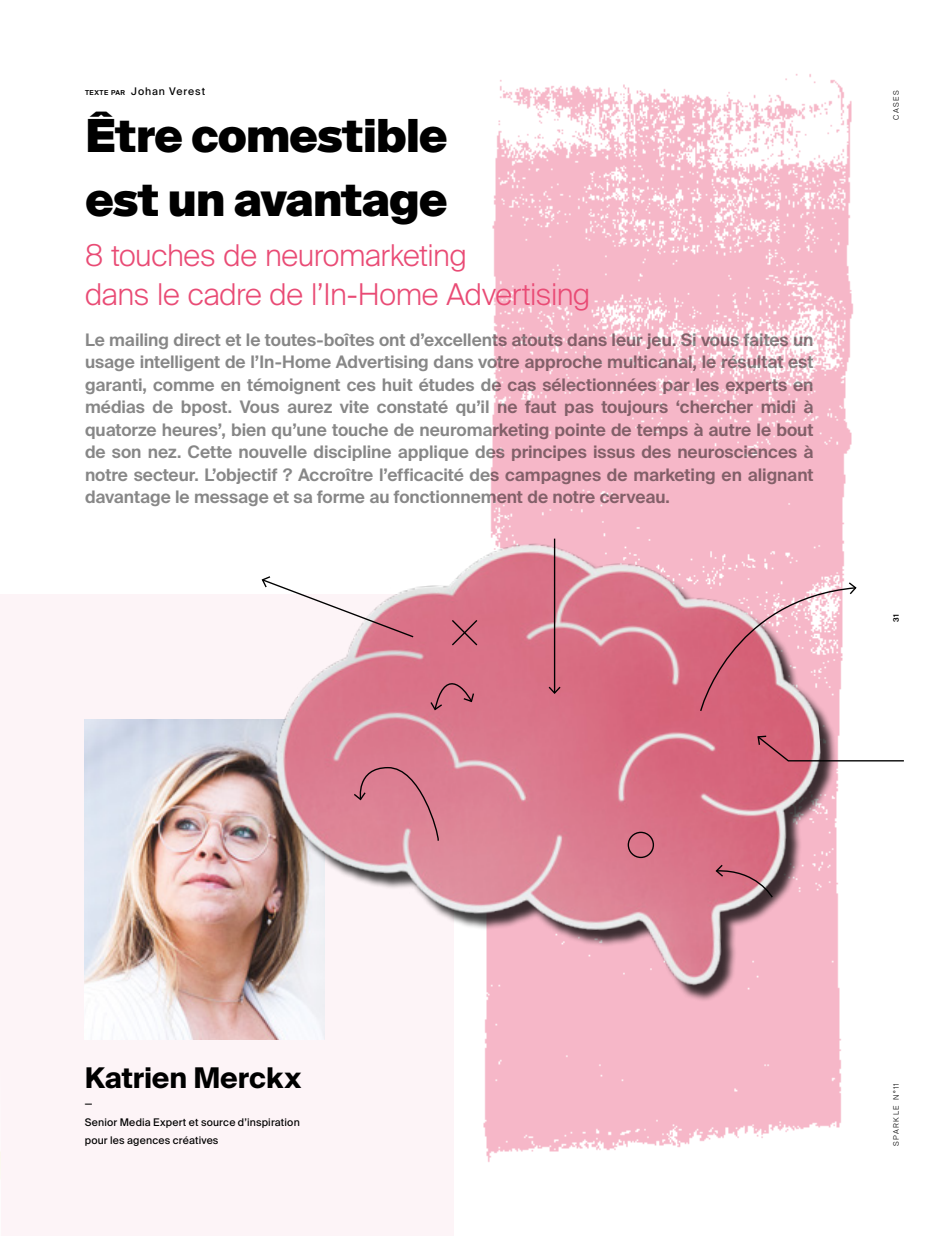
<style>
.page{position:relative;width:927px;height:1236px;background:#fff}
.page>*{position:absolute;margin:0;border:0;box-sizing:border-box;transform-origin:0 0}
.t1{font:900 45.6px/63px "Suisse Intl";letter-spacing:-.03em;color:#000}
.t2{font:300 30px/39px "Suisse Intl";letter-spacing:-.01em;color:#e94b75}
.t3{font:700 28.5px "Suisse Intl";letter-spacing:-.005em;color:#000}
.t4{font:600 17.25px/22.5px "Suisse Intl";letter-spacing:-.005em;color:#878787;text-align:justify}
.t5{font:10.5px/18px "Suisse Intl";letter-spacing:.015em;color:#000}
.t6{font:10.5px "Suisse Intl";letter-spacing:.085em;color:#000}
.t7{font:300 7.5px "Suisse Intl";letter-spacing:.2em;color:#000}
.t8{font:600 7.5px "Suisse Intl";color:#000}
.s1{font-weight:600;font-size:6.9px}
</style>
<div class="page">
<img style="left:483px;top:74px;width:371px;height:1088px">
<div style="left:0;top:594px;width:454px;height:641px;background:#fdf4f7"></div>
<img style="left:85px;top:719px;width:240px;height:319px">
<img style="left:256px;top:524px;width:580px;height:493px">
<svg style="left:699px;top:581px;width:158px;height:131px;background:#e4a2b1"></svg>
<svg style="left:714px;top:863px;width:59px;height:35px;background:#c37484"></svg>
<svg style="left:429px;top:668px;width:46px;height:43px;background:#cc6b7f"></svg>
<svg style="left:261px;top:575px;width:154px;height:63px"></svg>
<hr style="left:554px;top:538px;width:1px;height:155px;background:#000">
<svg style="left:547px;top:685px;width:15px;height:10px"></svg>
<svg style="left:352px;top:766px;width:88px;height:76px;background:#d57d8f"></svg>
<svg style="left:756px;top:734px;width:148px;height:28px"></svg>
<div style="left:628px;top:831px;width:26px;height:27px;border:1px solid #000;border-radius:50%"></div>
<svg style="left:450px;top:618px;width:29px;height:28px"></svg>
<p class="t6" style="left:85px;top:85px;width:122px"><span class="s1">TEXTE PAR</span> Johan Verest</p>
<h1 class="t1" style="left:85px;top:105px;width:364px">Être comestible est un avantage</h1>
<h2 class="t2" style="left:85px;top:236px;width:507px">8 touches de neuromarketing<br>dans le cadre de l’In-Home Advertising</h2>
<p class="t4" style="left:85px;top:328px;width:730px">Le mailing direct et le toutes-boîtes ont d’excellents atouts dans leur jeu. Si vous faites un usage intelligent de l’In-Home Advertising dans votre approche multicanal, le résultat est garanti, comme en témoignent ces huit études de cas sélectionnées par les experts en médias de bpost. Vous aurez vite constaté qu’il ne faut pas toujours ‘chercher midi à quatorze heures’, bien qu’une touche de neuromarketing pointe de temps à autre le bout de son nez. Cette nouvelle discipline applique des principes issus des neurosciences à notre secteur. L’objectif ? Accroître l’efficacité des campagnes de marketing en alignant davantage le message et sa forme au fonctionnement de notre cerveau.</p>
<p class="t7" style="left:892px;top:120px;width:31px;rotate:-90deg">CASES</p>
<p class="t8" style="left:892px;top:621px;width:9px;rotate:-90deg">31</p>
<h3 class="t3" style="left:85px;top:1060px;width:218px">Katrien Merckx</h3>
<p class="t5" style="left:85px;top:1094px;width:217px">—<br>Senior Media Expert et source d’inspiration pour les agences créatives</p>
<p class="t7" style="left:892px;top:1145px;width:64px;rotate:-90deg">SPARKLE N°11</p>
</div>
